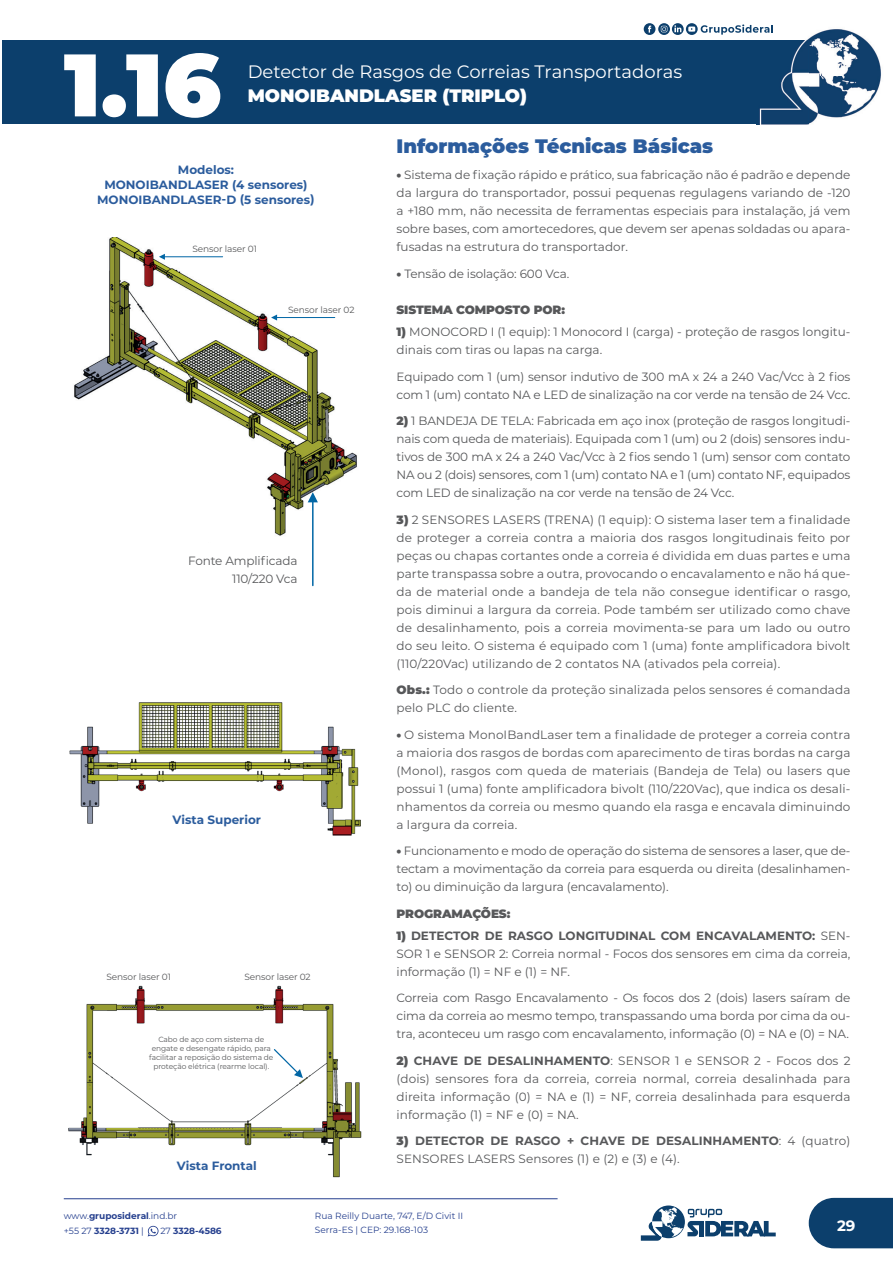
<style>
.page{position:relative;width:893px;height:1263px;background:#fff}
.page>*{position:absolute;margin:0;border:0;box-sizing:border-box;transform-origin:0 0}
.t1{font:900 88.5px "Montserrat";color:#fff}
.t2{font:900 19.5px "Montserrat";color:#2b5c9d}
.t3{font:18px "Montserrat";color:#fff}
.t4{font:900 18px "Montserrat";color:#fff}
.t5{font:700 15px "Montserrat";color:#fff}
.t6{font:12px/18px "Montserrat";color:#57585a;text-align:justify}
.t7{font:700 12px/15px "Montserrat";color:#2b5c9d;text-align:center}
.t8{font:900 12px "Montserrat";letter-spacing:-.01em;color:#57585a}
.t9{font:9px/13.5px "Montserrat";color:#253f8e}
.t10{font:9px "Montserrat";letter-spacing:-.01em;color:#57585a}
.t11{font:700 9px/15px "Montserrat";color:#253f8e}
.t12{font:7.5px/9px "Montserrat";letter-spacing:-.01em;color:#57585a;text-align:center}
.s1{font-weight:900}
.s2{font-weight:700}
.s3{font-weight:400}
</style>
<div class="page">
<div style="left:809px;top:1198px;width:84px;height:50px;background:#0c3f6c"></div>
<div style="left:2px;top:40px;width:807px;height:84px;background:#0c3f6c"></div>
<img style="left:799px;top:29px;width:82px;height:96px">
<img style="left:757px;top:124px;width:42px;height:1px">
<img style="left:759px;top:40px;width:50px;height:84px">
<svg style="left:644px;top:23px;width:129px;height:12px"></svg>
<svg style="left:641px;top:1205px;width:135px;height:36px"></svg>
<svg style="left:148px;top:1226px;width:11px;height:10px"></svg>
<hr style="left:64px;top:1198px;width:494px;height:1px;background:#253f8e">
<img style="left:68px;top:985px;width:294px;height:193px">
<img style="left:69px;top:702px;width:292px;height:134px">
<img style="left:74px;top:238px;width:283px;height:298px">
<svg style="left:308px;top:492px;width:10px;height:10px"></svg>
<hr style="left:312px;top:501px;width:2px;height:84px;background:#0166a5">
<svg style="left:271px;top:314px;width:6px;height:7px"></svg>
<hr style="left:276px;top:317px;width:59px;height:1px;background:#0166a5">
<svg style="left:159px;top:254px;width:6px;height:6px"></svg>
<hr style="left:164px;top:256px;width:59px;height:1px;background:#0166a5">
<svg style="left:273px;top:1048px;width:30px;height:30px"></svg>
<h1 class="t1" style="left:64px;top:18px;width:159px">1.16</h1>
<h3 class="t3" style="left:248px;top:59px;width:436px">Detector de Rasgos de Correias Transportadoras</h3>
<h3 class="t4" style="left:248px;top:82px;width:281px">MONOIBANDLASER (TRIPLO)</h3>
<p class="t7" style="left:97px;top:161px;width:219px">Modelos:<br>MONOIBANDLASER (4 sensores)<br>MONOIBANDLASER-D (5 sensores)</p>
<p class="t10" style="left:192px;top:243px;width:66px">Sensor laser 01</p>
<p class="t10" style="left:288px;top:303px;width:68px">Sensor laser 02</p>
<p class="t6" style="left:188px;top:551px;width:111px;text-align:right">Fonte Amplificada<br>110/220 Vca</p>
<p class="t7" style="left:173px;top:812px;width:90px">Vista Superior</p>
<p class="t10" style="left:106px;top:970px;width:66px">Sensor laser 01</p>
<p class="t10" style="left:244px;top:970px;width:68px">Sensor laser 02</p>
<p class="t12" style="left:149px;top:1034px;width:126px">Cabo de aço com sistema de engate e desengate rápido, para facilitar a reposição do sistema de proteção elétrica (rearme local).</p>
<p class="t7" style="left:177px;top:1158px;width:81px">Vista Frontal</p>
<h2 class="t2" style="left:396px;top:131px;width:318px">Informações Técnicas Básicas</h2>
<p class="t6" style="left:396px;top:166px;width:455px"><span class="s1">•</span> Sistema de fixação rápido e prático, sua fabricação não é padrão e depende da largura do transportador, possui pequenas regulagens variando de -120 a +180 mm, não necessita de ferramentas especiais para instalação, já vem sobre bases, com amortecedores, que devem ser apenas soldadas ou apara&shy;fusadas na estrutura do transportador.</p>
<p class="t6" style="left:396px;top:264px;width:174px"><span class="s1">•</span> Tensão de isolação: 600 Vca.</p>
<p class="t8" style="left:396px;top:300px;width:170px">SISTEMA COMPOSTO POR:</p>
<p class="t6" style="left:396px;top:322px;width:455px"><span class="s1">1)</span> MONOCORD I (1 equip): 1 Monocord I (carga) - proteção de rasgos longitu&shy;dinais com tiras ou lapas na carga.</p>
<p class="t6" style="left:396px;top:367px;width:455px">Equipado com 1 (um) sensor indutivo de 300 mA x 24 a 240 Vac/Vcc à 2 fios com 1 (um) contato NA e LED de sinalização na cor verde na tensão de 24 Vcc.</p>
<p class="t6" style="left:396px;top:411px;width:455px"><span class="s1">2)</span> 1 BANDEJA DE TELA: Fabricada em aço inox (proteção de rasgos longitudi&shy;nais com queda de materiais). Equipada com 1 (um) ou 2 (dois) sensores indu&shy;tivos de 300 mA x 24 a 240 Vac/Vcc à 2 fios sendo 1 (um) sensor com contato NA ou 2 (dois) sensores, com 1 (um) contato NA e 1 (um) contato NF, equipados com LED de sinalização na cor verde na tensão de 24 Vcc.</p>
<p class="t6" style="left:396px;top:510px;width:455px"><span class="s1">3)</span> 2 SENSORES LASERS (TRENA) (1 equip): O sistema laser tem a finalidade de proteger a correia contra a maioria dos rasgos longitudinais feito por peças ou chapas cortantes onde a correia é dividida em duas partes e uma parte transpassa sobre a outra, provocando o encavalamento e não há que&shy;da de material onde a bandeja de tela não consegue identificar o rasgo, pois diminui a largura da correia. Pode também ser utilizado como chave de desalinhamento, pois a correia movimenta-se para um lado ou outro do seu leito. O sistema é equipado com 1 (uma) fonte amplificadora bivolt (110/220Vac) utilizando de 2 contatos NA (ativados pela correia).</p>
<p class="t6" style="left:396px;top:680px;width:455px"><span class="s1">Obs.:</span> Todo o controle da proteção sinalizada pelos sensores é comandada pelo PLC do cliente.</p>
<p class="t6" style="left:396px;top:725px;width:455px"><span class="s1">•</span> O sistema MonoIBandLaser tem a finalidade de proteger a correia contra a maioria dos rasgos de bordas com aparecimento de tiras bordas na carga (MonoI), rasgos com queda de materiais (Bandeja de Tela) ou lasers que possui 1 (uma) fonte amplificadora bivolt (110/220Vac), que indica os desali&shy;nhamentos da correia ou mesmo quando ela rasga e encavala diminuindo a largura da correia.</p>
<p class="t6" style="left:396px;top:841px;width:455px"><span class="s1">•</span> Funcionamento e modo de operação do sistema de sensores a laser, que de&shy;tectam a movimentação da correia para esquerda ou direita (desalinhamen&shy;to) ou diminuição da largura (encavalamento).</p>
<p class="t8" style="left:396px;top:904px;width:115px">PROGRAMAÇÕES:</p>
<p class="t6" style="left:396px;top:926px;width:455px"><span class="s1">1)</span> <span class="s2">DETECTOR DE RASGO LONGITUDINAL COM ENCAVALAMENTO:</span> SEN-SOR 1 e SENSOR 2: Correia normal - Focos dos sensores em cima da correia, informação (1) = NF e (1) = NF.</p>
<p class="t6" style="left:396px;top:989px;width:455px">Correia com Rasgo Encavalamento - Os focos dos 2 (dois) lasers saíram de cima da correia ao mesmo tempo, transpassando uma borda por cima da ou&shy;tra, aconteceu um rasgo com encavalamento, informação (0) = NA e (0) = NA.</p>
<p class="t6" style="left:396px;top:1051px;width:455px"><span class="s1">2)</span> <span class="s2">CHAVE DE DESALINHAMENTO</span>: SENSOR 1 e SENSOR 2 - Focos dos 2 (dois) sensores fora da correia, correia normal, correia desalinhada para direita informação (0) = NA e (1) = NF, correia desalinhada para esquerda informação (1) = NF e (0) = NA.</p>
<p class="t6" style="left:396px;top:1132px;width:455px"><span class="s1">3)</span> <span class="s2">DETECTOR DE RASGO + CHAVE DE DESALINHAMENTO</span>: 4 (quatro)<br>SENSORES LASERS Sensores (1) e (2) e (3) e (4).</p>
<p class="t11" style="left:64px;top:1208px;width:115px"><span class="s3">www.</span>gruposideral<span class="s3">.ind.br +55 27</span> 3328-3731 <span class="s3">|</span></p>
<p class="t11" style="left:160px;top:1223px;width:63px"><span class="s3">27</span> 3328-4586</p>
<p class="t9" style="left:315px;top:1209px;width:150px">Rua Reilly Duarte, 747, E/D Civit II<br>Serra-ES | CEP: 29.168-103</p>
<p class="t5" style="left:837px;top:1215px;width:20px">29</p>
</div>
